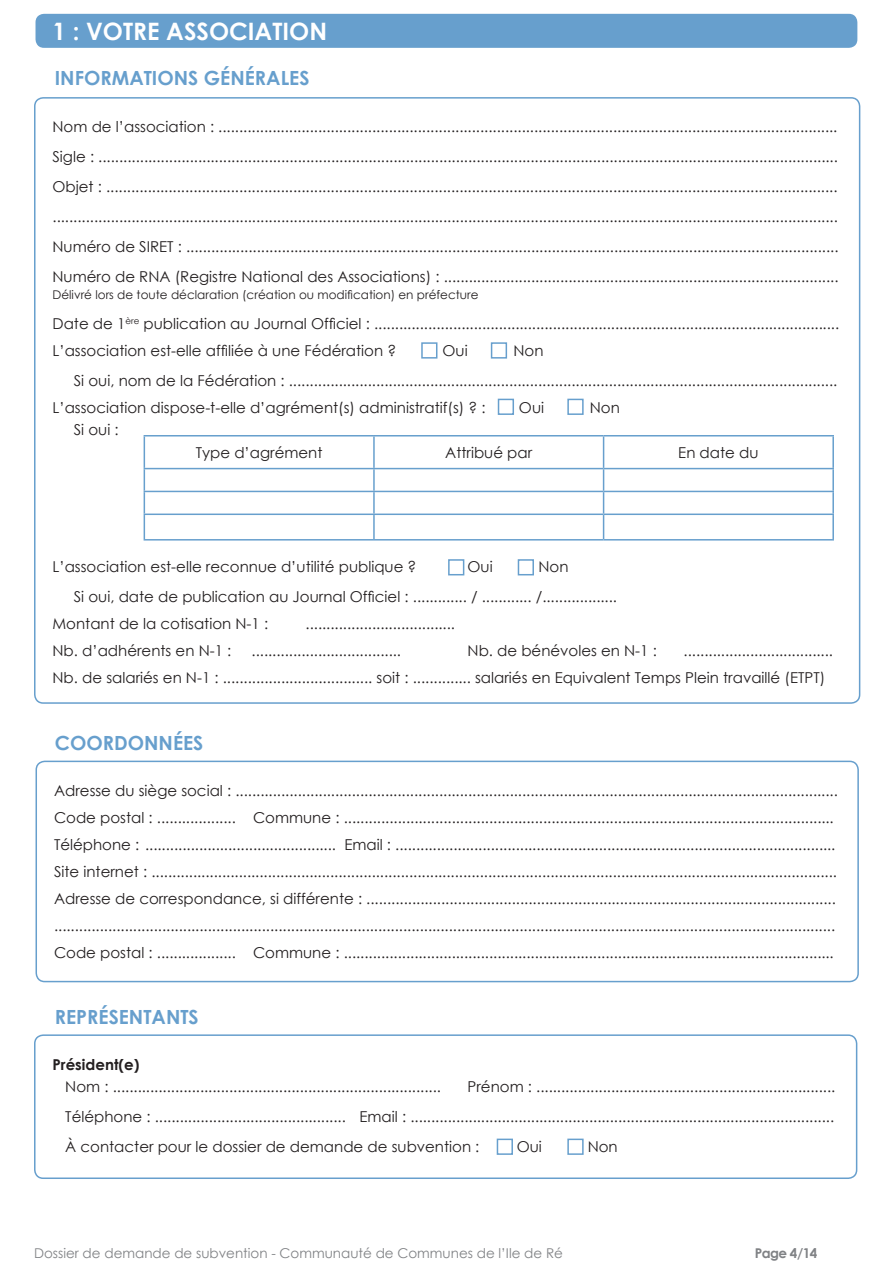
<style>
.page{position:relative;width:893px;height:1263px;background:#fff}
.page>*{position:absolute;margin:0;border:0;box-sizing:border-box;transform-origin:0 0}
.t1{font:700 24px "Century Gothic";color:#fff}
.t2{font:700 19.5px "Century Gothic";color:#679fcd}
.t3{font:15px/30px "Century Gothic";color:#231f20}
.t4{font:700 15px "Century Gothic";color:#231f20}
.t5{font:13.5px "Century Gothic";color:#808285}
.t6{font:700 13.5px "Century Gothic";letter-spacing:-.04em;color:#808285}
.t7{font:12px "Century Gothic";color:#231f20}
</style>
<div class="page">
<div style="left:36px;top:14px;width:821px;height:34px;background:#679fcd;border-radius:9px"></div>
<hr style="left:374px;top:435px;width:230px;height:1px;background:#679fcd">
<hr style="left:373px;top:436px;width:2px;height:32px;background:#679fcd">
<hr style="left:604px;top:435px;width:230px;height:1px;background:#679fcd">
<hr style="left:603px;top:436px;width:1px;height:32px;background:#679fcd">
<hr style="left:832px;top:436px;width:2px;height:32px;background:#679fcd">
<hr style="left:144px;top:468px;width:230px;height:1px;background:#679fcd">
<hr style="left:374px;top:468px;width:230px;height:1px;background:#679fcd">
<hr style="left:373px;top:469px;width:2px;height:22px;background:#679fcd">
<hr style="left:604px;top:468px;width:230px;height:1px;background:#679fcd">
<hr style="left:832px;top:469px;width:2px;height:22px;background:#679fcd">
<hr style="left:144px;top:491px;width:230px;height:1px;background:#679fcd">
<hr style="left:374px;top:491px;width:230px;height:1px;background:#679fcd">
<hr style="left:373px;top:492px;width:2px;height:21px;background:#679fcd">
<hr style="left:604px;top:491px;width:230px;height:1px;background:#679fcd">
<hr style="left:832px;top:492px;width:2px;height:21px;background:#679fcd">
<hr style="left:144px;top:513px;width:230px;height:2px;background:#679fcd">
<svg style="left:144px;top:469px;width:1px;height:70px"></svg>
<hr style="left:374px;top:513px;width:230px;height:2px;background:#679fcd">
<hr style="left:373px;top:515px;width:2px;height:24px;background:#679fcd">
<hr style="left:604px;top:513px;width:230px;height:2px;background:#679fcd">
<svg style="left:603px;top:469px;width:1px;height:70px"></svg>
<hr style="left:832px;top:515px;width:2px;height:24px;background:#679fcd">
<hr style="left:144px;top:539px;width:230px;height:1px;background:#679fcd">
<hr style="left:374px;top:539px;width:230px;height:1px;background:#679fcd">
<hr style="left:604px;top:539px;width:230px;height:1px;background:#679fcd">
<hr style="left:144px;top:435px;width:230px;height:1px;background:#679fcd">
<hr style="left:144px;top:436px;width:1px;height:32px;background:#679fcd">
<div style="left:421px;top:342px;width:16px;height:17px;border:2px solid #679fcd"></div>
<div style="left:498px;top:399px;width:16px;height:16px;border:2px solid #679fcd"></div>
<div style="left:491px;top:342px;width:16px;height:17px;border:2px solid #679fcd"></div>
<div style="left:567px;top:399px;width:17px;height:16px;border:2px solid #679fcd"></div>
<div style="left:448px;top:559px;width:16px;height:16px;border:2px solid #679fcd"></div>
<div style="left:518px;top:559px;width:16px;height:16px;border:2px solid #679fcd"></div>
<div style="left:36px;top:761px;width:823px;height:221px;border:2px solid #679fcd;border-radius:9px"></div>
<div style="left:34px;top:1034px;width:823px;height:145px;border:2px solid #679fcd;border-radius:9px"></div>
<div style="left:497px;top:1138px;width:16px;height:17px;border:2px solid #679fcd"></div>
<div style="left:567px;top:1138px;width:17px;height:17px;border:2px solid #679fcd"></div>
<h1 class="t1" style="left:53px;top:13px;width:276px">1 : VOTRE ASSOCIATION</h1>
<h2 class="t2" style="left:55px;top:63px;width:256px">INFORMATIONS GÉNÉRALES</h2>
<p class="t3" style="left:53px;top:111px;width:787px;text-align:justify">Nom de l’association : .....................................................................................................................................................<br>Sigle : ..................................................................................................................................................................................<br>Objet : ................................................................................................................................................................................ .............................................................................................................................................................................................<br>Numéro de SIRET : .............................................................................................................................................................<br>Numéro de RNA (Registre National des Associations) : ...............................................................................................</p>
<p class="t7" style="left:53px;top:286px;width:428px">Délivré lors de toute déclaration (création ou modification) en préfecture</p>
<p class="t3" style="left:53px;top:309px;width:788px;line-height:27px">Date de 1<sup>ère</sup> publication au Journal Officiel : ................................................................................................................<br>L’association est-elle affiliée à une Fédération ?</p>
<p class="t3" style="left:443px;top:335px;width:27px">Oui</p>
<p class="t3" style="left:74px;top:335px;width:765px;text-indent:440px">Non<br>Si oui, nom de la Fédération : ....................................................................................................................................</p>
<p class="t3" style="left:53px;top:392px;width:435px">L’association dispose-t-elle d’agrément(s) administratif(s) ? :</p>
<p class="t3" style="left:519px;top:392px;width:27px">Oui</p>
<p class="t3" style="left:590px;top:392px;width:32px">Non</p>
<p class="t3" style="left:74px;top:414px;width:46px">Si oui :</p>
<p class="t3" style="left:196px;top:437px;width:128px">Type d’agrément</p>
<p class="t3" style="left:445px;top:437px;width:89px">Attribué par</p>
<p class="t3" style="left:678px;top:437px;width:82px">En date du</p>
<p class="t3" style="left:53px;top:551px;width:365px">L’association est-elle reconnue d’utilité publique ?</p>
<p class="t3" style="left:468px;top:551px;width:27px">Oui</p>
<p class="t3" style="left:74px;top:551px;width:545px;text-indent:465px">Non<br>Si oui, date de publication au Journal Officiel : ............. / ............ /..................</p>
<p class="t3" style="left:53px;top:608px;width:217px">Montant de la cotisation N-1 :</p>
<p class="t3" style="left:306px;top:608px;width:151px">....................................</p>
<p class="t3" style="left:53px;top:635px;width:180px">Nb. d’adhérents en N-1 :</p>
<p class="t3" style="left:252px;top:635px;width:151px">....................................</p>
<p class="t3" style="left:468px;top:635px;width:191px">Nb. de bénévoles en N-1 :</p>
<p class="t3" style="left:53px;top:636px;width:782px;line-height:27px;text-indent:631px">....................................<br>Nb. de salariés en N-1 : .................................... soit : .............. salariés en Equivalent Temps Plein travaillé (ETPT)</p>
<h2 class="t2" style="left:55px;top:728px;width:150px">COORDONNÉES</h2>
<p class="t3" style="left:54px;top:777px;width:785px;line-height:27px">Adresse du siège social : .................................................................................................................................................<br>Code postal : ................... Commune : ......................................................................................................................<br>Téléphone : .............................................. Email : ..........................................................................................................<br>Site internet : .....................................................................................................................................................................<br>Adresse de correspondance, si différente : ................................................................................................................. ............................................................................................................................................................................................<br>Code postal : ................... Commune : ......................................................................................................................</p>
<h2 class="t2" style="left:55px;top:1002px;width:145px">REPRÉSENTANTS</h2>
<p class="t4" style="left:53px;top:1053px;width:88px">Président(e)</p>
<p class="t3" style="left:65px;top:1071px;width:377px">Nom : ...............................................................................</p>
<p class="t3" style="left:65px;top:1071px;width:772px;text-align:justify;text-indent:402px">Prénom : ........................................................................<br>Téléphone : .............................................. Email : ......................................................................................................<br>À contacter pour le dossier de demande de subvention :</p>
<p class="t3" style="left:517px;top:1131px;width:27px">Oui</p>
<p class="t3" style="left:588px;top:1131px;width:32px">Non</p>
<p class="t5" style="left:34px;top:1244px;width:530px">Dossier de demande de subvention - Communauté de Communes de l’Ile de Ré</p>
<p class="t6" style="left:755px;top:1243px;width:64px">Page 4/14</p>
</div>
